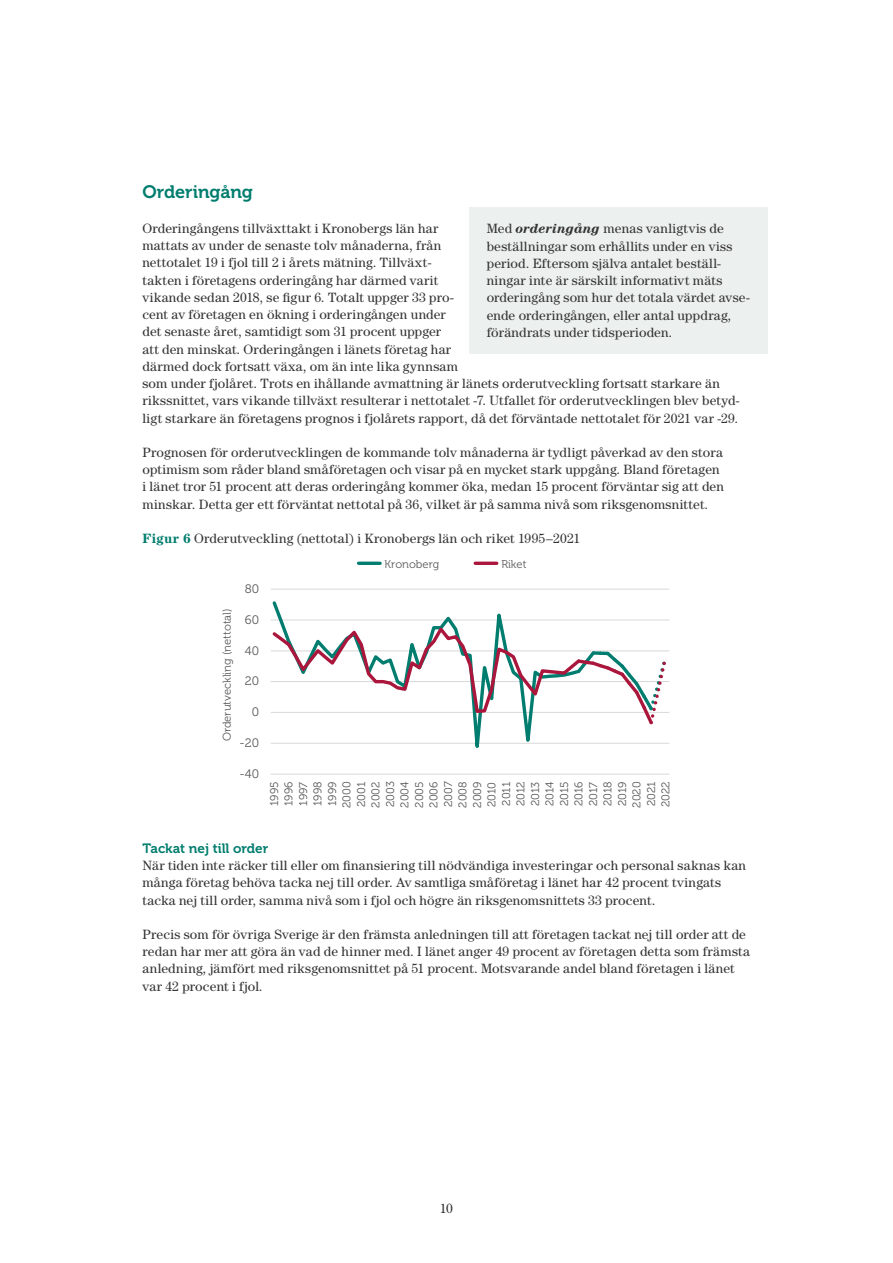
<style>
.page{position:relative;width:893px;height:1263px;background:#fff}
.page>*{position:absolute;margin:0;border:0;box-sizing:border-box;transform-origin:0 0}
.t1{font:18px "Museo 700";letter-spacing:-.005em;color:#007d6e}
.t2{font:13.5px/17.2px "Century Std";letter-spacing:.015em;color:#333}
.t3{font:13.5px "Museo 700";color:#007d6e}
.t4{font:12.3px "Museo 300";letter-spacing:.005em;color:#595959}
.t5{font:11.25px/14.5px "Museo 300";color:#595959;text-align:justify}
.s1{font-weight:700;color:#007d6e}
.s2{font-weight:700;font-style:italic}
</style>
<div class="page">
<hr style="left:271px;top:774px;width:398px;height:1px;background:#d9d9d9">
<hr style="left:271px;top:743px;width:398px;height:1px;background:#d9d9d9">
<hr style="left:271px;top:681px;width:398px;height:1px;background:#d9d9d9">
<hr style="left:271px;top:650px;width:398px;height:1px;background:#d9d9d9">
<hr style="left:271px;top:620px;width:398px;height:1px;background:#d9d9d9">
<hr style="left:271px;top:589px;width:398px;height:1px;background:#d9d9d9">
<hr style="left:271px;top:712px;width:398px;height:1px;background:#d9d9d9">
<svg style="left:271px;top:601px;width:312px;height:174px"></svg>
<svg style="left:270px;top:623px;width:396px;height:104px"></svg>
<hr style="left:359px;top:562px;width:21px;height:3px;background:#007d6f">
<hr style="left:475px;top:562px;width:22px;height:3px;background:#aa163c">
<div style="left:469px;top:207px;width:299px;height:147px;background:#ecf0ef"></div>
<h1 class="t1" style="left:142px;top:182px;width:112px">Orderingång</h1>
<p class="t2" style="left:142px;top:219px;width:599px">Orderingångens tillväxttakt i Kronobergs län har<br>mattats av under de senaste tolv månaderna, från<br>nettotalet 19 i fjol till 2 i årets mätning. Tillväxt-<br>takten i företagens orderingång har därmed varit<br>vikande sedan 2018, se figur 6. Totalt uppger 33 pro-<br>cent av företagen en ökning i orderingången under<br>det senaste året, samtidigt som 31 procent uppger<br>att den minskat. Orderingången i länets företag har<br>därmed dock fortsatt växa, om än inte lika gynnsam<br>som under fjolåret. Trots en ihållande avmattning är länets orderutveckling fortsatt starkare än rikssnittet, vars vikande tillväxt resulterar i nettotalet -7. Utfallet för orderutvecklingen blev betyd&shy;ligt starkare än företagens prognos i fjolårets rapport, då det förväntade nettotalet för 2021 var -29.</p>
<p class="t2" style="left:142px;top:443px;width:583px">Prognosen för orderutvecklingen de kommande tolv månaderna är tydligt påverkad av den stora optimism som råder bland småföretagen och visar på en mycket stark uppgång. Bland företagen i länet tror 51 procent att deras orderingång kommer öka, medan 15 procent förväntar sig att den minskar. Detta ger ett förväntat nettotal på 36, vilket är på samma nivå som riksgenomsnittet.</p>
<p class="t2" style="left:142px;top:529px;width:439px"><span class="s1">Figur 6</span> Orderutveckling (nettotal) i Kronobergs län och riket 1995–2021</p>
<p class="t2" style="left:487px;top:220px;width:265px">Med <span class="s2">orderingång</span> menas vanligtvis de beställningar som erhållits under en viss period. Eftersom själva antalet beställ&shy;ningar inte är särskilt informativt mäts orderingång som hur det totala värdet avse&shy;ende orderingången, eller antal uppdrag, förändrats under tidsperioden.</p>
<p class="t4" style="left:245px;top:582px;width:16px">80</p>
<p class="t5" style="left:220px;top:741px;width:134px;rotate:-90deg">Orderutveckling (nettotal)</p>
<p class="t4" style="left:245px;top:613px;width:16px">60</p>
<p class="t4" style="left:245px;top:644px;width:16px">40</p>
<p class="t4" style="left:245px;top:674px;width:16px">20</p>
<p class="t4" style="left:252px;top:705px;width:9px">0</p>
<p class="t4" style="left:239px;top:736px;width:21px">-20</p>
<p class="t4" style="left:239px;top:767px;width:21px">-40</p>
<p class="t5" style="left:385px;top:557px;width:56px">Kronoberg</p>
<p class="t5" style="left:501px;top:557px;width:27px">Riket</p>
<p class="t5" style="left:267px;top:808px;width:28px;rotate:-90deg">1995<br>1996<br>1997<br>1998<br>1999<br>2000<br>2001<br>2002<br>2003<br>2004<br>2005<br>2006<br>2007<br>2008<br>2009<br>2010<br>2011<br>2012<br>2013<br>2014<br>2015<br>2016<br>2017<br>2018<br>2019<br>2020<br>2021<br>2022</p>
<p class="t3" style="left:142px;top:841px;width:127px">Tackat nej till order</p>
<p class="t2" style="left:142px;top:857px;width:605px">När tiden inte räcker till eller om finansiering till nödvändiga investeringar och personal saknas kan många företag behöva tacka nej till order. Av samtliga småföretag i länet har 42 procent tvingats tacka nej till order, samma nivå som i fjol och högre än riksgenomsnittets 33 procent.</p>
<p class="t2" style="left:142px;top:925px;width:609px">Precis som för övriga Sverige är den främsta anledningen till att företagen tackat nej till order att de redan har mer att göra än vad de hinner med. I länet anger 49 procent av företagen detta som främsta anledning, jämfört med riksgenomsnittet på 51 procent. Motsvarande andel bland företagen i länet var 42 procent i fjol.</p>
<p class="t2" style="left:440px;top:1199px;width:15px">10</p>
</div>
